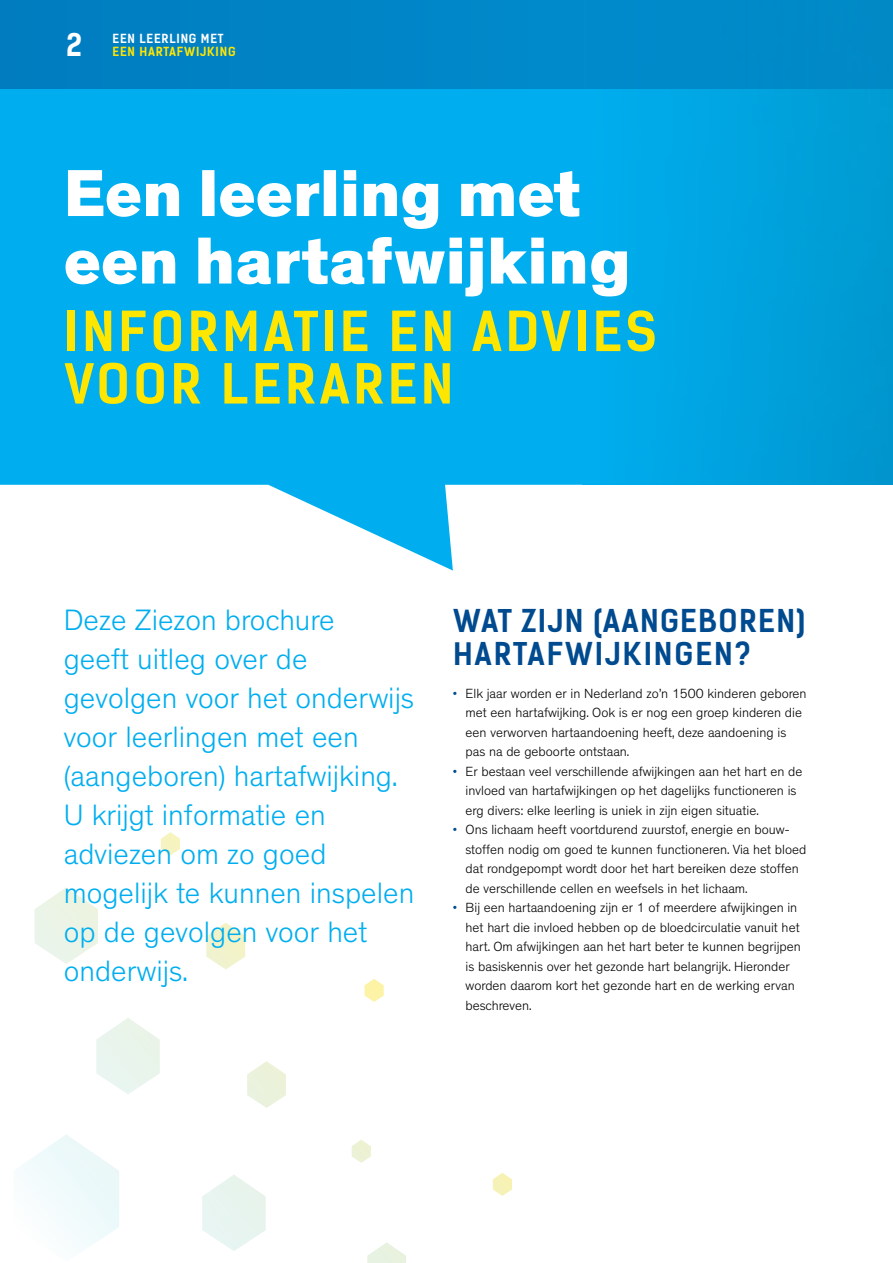
<style>
.page{position:relative;width:893px;height:1263px;background:#fff}
.page>*{position:absolute;margin:0;border:0;box-sizing:border-box;transform-origin:0 0}
.t1{font:800 67.5px/67.5px "Theinhardt";letter-spacing:.005em;color:#fff}
.t2{font:700 52.5px/52.5px "Kelson Sans";letter-spacing:.065em;color:#ffe600}
.t3{font:300 30px/39px "Theinhardt";color:#00aeef}
.t4{font:700 30px/33px "Kelson Sans";letter-spacing:.045em;color:#004a8f}
.t5{font:700 30px "Kelson Sans";color:#fff}
.t6{font:300 13.5px/19.5px "Theinhardt";color:#000}
.t7{font:700 12px "Kelson Sans";letter-spacing:.065em;color:#ffe600}
.t8{font:700 12px "Kelson Sans";letter-spacing:.065em;color:#fff}
.s1{color:#004a8f}
</style>
<div class="page">
<svg style="left:0;top:89px;width:893px;height:481px;fill:#00aeef"></svg>
<div style="left:583px;top:0;width:310px;height:484px;background:linear-gradient(to right,#00aeef,#0098d0)"></div>
<div style="left:0;top:0;width:893px;height:89px;background:#0087c7"></div>
<svg style="left:21px;top:1135px;width:98px;height:113px"></svg>
<svg style="left:202px;top:1175px;width:64px;height:76px"></svg>
<svg style="left:96px;top:1018px;width:64px;height:76px"></svg>
<svg style="left:34px;top:887px;width:64px;height:77px"></svg>
<svg style="left:247px;top:1061px;width:39px;height:47px"></svg>
<svg style="left:367px;top:1242px;width:39px;height:21px"></svg>
<svg style="left:206px;top:923px;width:39px;height:46px"></svg>
<svg style="left:352px;top:1140px;width:19px;height:23px"></svg>
<svg style="left:364px;top:979px;width:20px;height:23px"></svg>
<svg style="left:161px;top:832px;width:19px;height:23px"></svg>
<svg style="left:493px;top:1173px;width:19px;height:23px"></svg>
<h3 class="t5" style="left:66px;top:27px;width:18px">2</h3>
<p class="t8" style="left:112px;top:31px;width:113px">EEN LEERLING MET</p>
<p class="t7" style="left:112px;top:44px;width:125px">EEN HARTAFWIJKING</p>
<h1 class="t1" style="left:64px;top:162px;width:568px">Een leerling met een hartafwijking</h1>
<h2 class="t2" style="left:64px;top:305px;width:594px">INFORMATIE EN ADVIES<br>VOOR LERAREN</h2>
<h3 class="t3" style="left:64px;top:601px;width:352px">Deze Ziezon brochure<br>geeft uitleg over de gevolgen voor het onderwijs voor leerlingen met een (aangeboren) hartafwijking.<br>U krijgt informatie en adviezen om zo goed mogelijk te kunnen inspelen op de gevolgen voor het onderwijs.</h3>
<h3 class="t4" style="left:453px;top:605px;width:354px">WAT ZIJN (AANGEBOREN)<br>HARTAFWIJKINGEN?</h3>
<p class="t6" style="left:466px;top:683px;width:342px;text-indent:-13px"><span class="s1">•</span> Elk jaar worden er in Nederland zo’n 1500 kinderen geboren met een hartafwijking. Ook is er nog een groep kinderen die een verworven hartaandoening heeft, deze aandoening is pas na de geboorte ontstaan.</p>
<p class="t6" style="left:466px;top:761px;width:338px;text-indent:-13px"><span class="s1">•</span> Er bestaan veel verschillende afwijkingen aan het hart en de invloed van hartafwijkingen op het dagelijks functioneren is erg divers: elke leerling is uniek in zijn eigen situatie.</p>
<p class="t6" style="left:466px;top:820px;width:342px;text-indent:-13px"><span class="s1">•</span> Ons lichaam heeft voortdurend zuurstof, energie en bouw&shy;stoffen nodig om goed te kunnen functioneren. Via het bloed dat rondgepompt wordt door het hart bereiken deze stoffen de verschillende cellen en weefsels in het lichaam.</p>
<p class="t6" style="left:466px;top:898px;width:337px;text-indent:-13px"><span class="s1">•</span> Bij een hartaandoening zijn er 1 of meerdere afwijkingen in het hart die invloed hebben op de bloedcirculatie vanuit het hart. Om afwijkingen aan het hart beter te kunnen begrijpen is basiskennis over het gezonde hart belangrijk. Hieronder worden daarom kort het gezonde hart en de werking ervan beschreven.</p>
</div>
